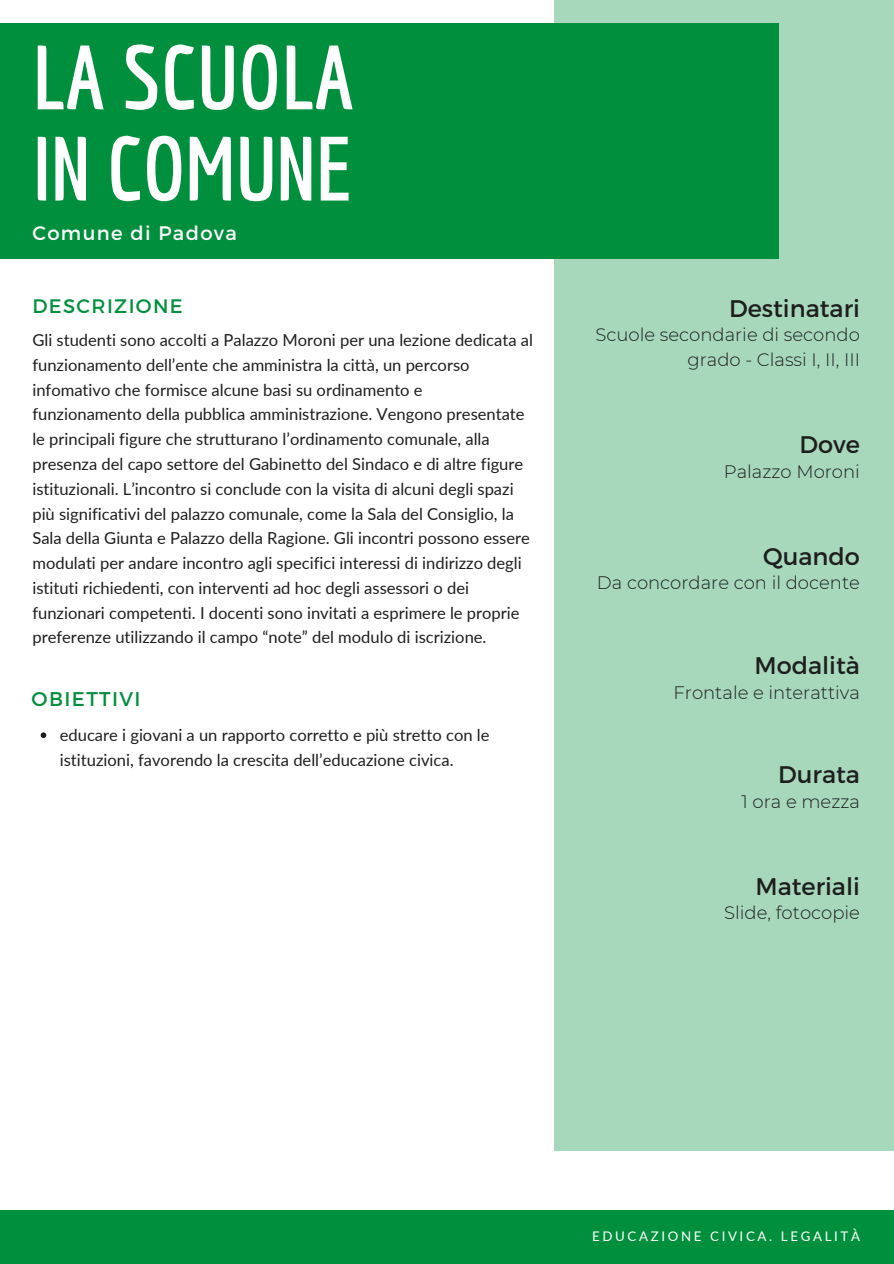
<style>
.page{position:relative;width:894px;height:1264px;background:#fff}
.page>*{position:absolute;margin:0;border:0;box-sizing:border-box;transform-origin:0 0}
.t1{font:700 88.5px "Economica";color:#fff}
.t2{font:24px "Montserrat";color:#1e1e1e}
.t3{font:19.8px "Montserrat";letter-spacing:.07em;color:#00903d}
.t4{font:19.5px "Montserrat";letter-spacing:.07em;color:#fff}
.t5{font:19.5px "Montserrat";letter-spacing:.07em;color:#00903d}
.t6{font:300 18px/24.8px "Montserrat";color:#1e1e1e;text-align:right}
.t7{font:16.5px/24.8px "Lato";color:#1e1e1e}
.t8{font:13.2px "Lato";letter-spacing:.2em;color:#fff}
</style>
<div class="page">
<div style="left:554px;top:0;width:339px;height:1150px;background:#a7d8bc"></div>
<div style="left:0;top:23px;width:778px;height:236px;background:#00903d"></div>
<svg style="left:41px;top:732px;width:5px;height:6px"></svg>
<div style="left:0;top:1210px;width:893px;height:53px;background:#00903d"></div>
<p class="t1" style="left:32px;top:25px;width:323px">LA SCUOLA</p>
<p class="t1" style="left:32px;top:116px;width:320px">IN COMUNE</p>
<p class="t4" style="left:32px;top:220px;width:206px">Comune di Padova</p>
<p class="t5" style="left:32px;top:293px;width:152px">DESCRIZIONE</p>
<p class="t7" style="left:32px;top:327px;width:502px">Gli studenti sono accolti a Palazzo Moroni per una lezione dedicata al funzionamento dell’ente che amministra la città, un percorso infomativo che formisce alcune basi su ordinamento e funzionamento della pubblica amministrazione. Vengono presentate le principali figure che strutturano l’ordinamento comunale, alla presenza del capo settore del Gabinetto del Sindaco e di altre figure istituzionali. L’incontro si conclude con la visita di alcuni degli spazi più significativi del palazzo comunale, come la Sala del Consiglio, la Sala della Giunta e Palazzo della Ragione. Gli incontri possono essere modulati per andare incontro agli specifici interessi di indirizzo degli istituti richiedenti, con interventi ad hoc degli assessori o dei funzionari competenti. I docenti sono invitati a esprimere le proprie preferenze utilizzando il campo “note” del modulo di iscrizione.</p>
<p class="t3" style="left:32px;top:686px;width:110px">OBIETTIVI</p>
<p class="t7" style="left:60px;top:722px;width:431px">educare i giovani a un rapporto corretto e più stretto con le istituzioni, favorendo la crescita dell’educazione civica.</p>
<p class="t2" style="left:729px;top:292px;width:132px">Destinatari</p>
<p class="t6" style="left:595px;top:322px;width:266px">Scuole secondarie di secondo grado - Classi I, II, III</p>
<p class="t2" style="left:799px;top:429px;width:62px">Dove</p>
<p class="t6" style="left:723px;top:459px;width:137px">Palazzo Moroni</p>
<p class="t2" style="left:762px;top:540px;width:98px">Quando</p>
<p class="t6" style="left:596px;top:570px;width:264px">Da concordare con il docente</p>
<p class="t2" style="left:754px;top:649px;width:107px">Modalità</p>
<p class="t6" style="left:673px;top:679px;width:188px">Frontale e interattiva</p>
<p class="t2" style="left:778px;top:759px;width:83px">Durata</p>
<p class="t6" style="left:741px;top:789px;width:120px">1 ora e mezza</p>
<p class="t2" style="left:755px;top:870px;width:106px">Materiali</p>
<p class="t6" style="left:724px;top:900px;width:137px">Slide, fotocopie</p>
<p class="t8" style="left:592px;top:1228px;width:269px">EDUCAZIONE CIVICA. LEGALITÀ</p>
</div>
